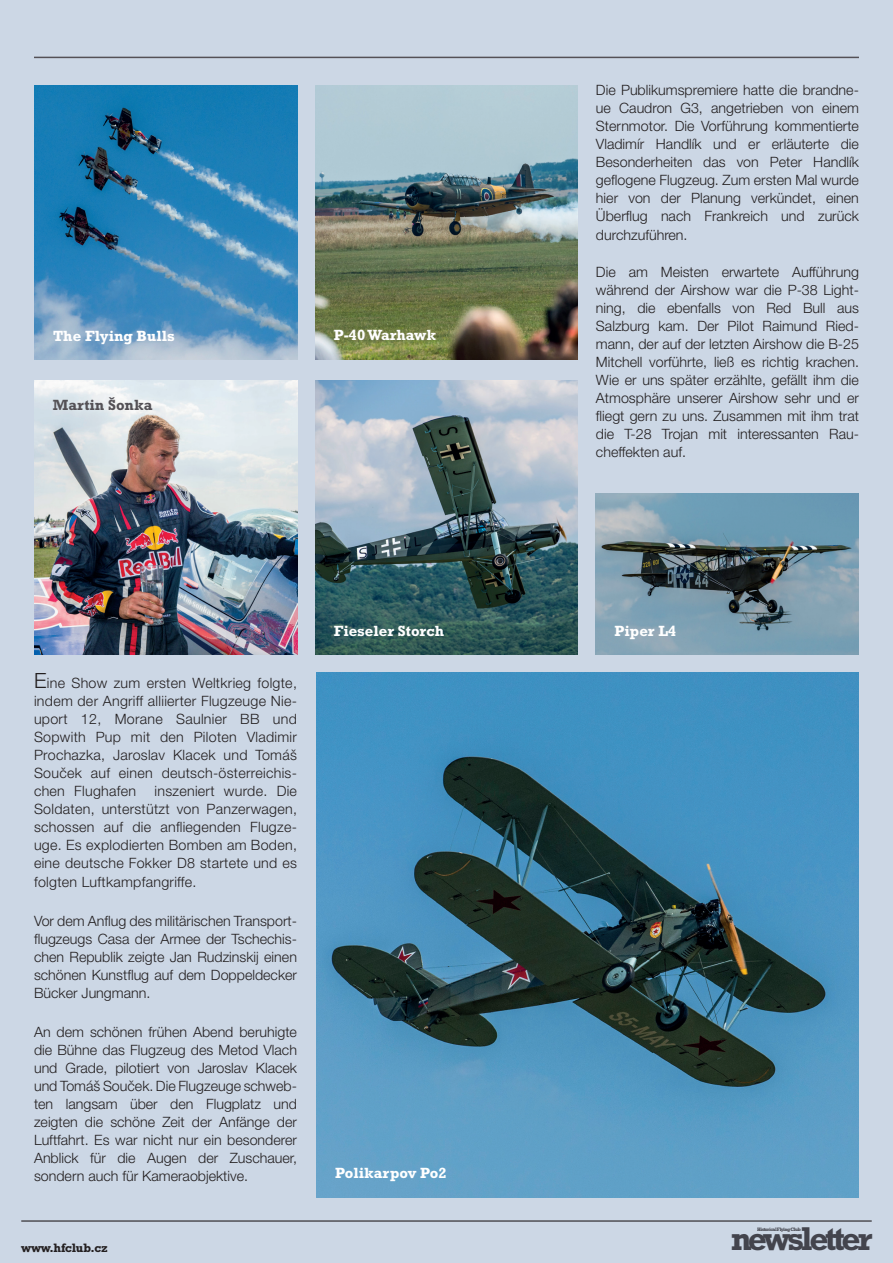
<style>
.page{position:relative;width:893px;height:1263px;background:#ccd7e5}
.page>*{position:absolute;margin:0;border:0;box-sizing:border-box;transform-origin:0 0}
.t1{font:700 33.45px "Rockwell CE";letter-spacing:-.1em;color:#545156}
.t2{font:700 15px "Rockwell CE";color:#fff}
.t3{font:700 15px "Rockwell CE";color:#545156}
.t4{font:300 14.25px/18px "Helvetica Neue LT Pro";color:#231f20;text-align:justify}
.t5{font:700 12.45px "Rockwell CE";letter-spacing:-.02em;color:#231f20}
.t6{font:700 4.95px "Rockwell CE";letter-spacing:-.1em;color:#545156}
.s1{font-size:21px}
</style>
<div class="page">
<hr style="left:21px;top:1220px;width:851px;height:1px;background:#231f20">
<hr style="left:34px;top:57px;width:825px;height:1px;background:#545156">
<img style="left:34px;top:85px;width:263px;height:274px">
<img style="left:34px;top:381px;width:263px;height:274px">
<img style="left:315px;top:85px;width:263px;height:274px">
<img style="left:315px;top:381px;width:263px;height:274px">
<img style="left:316px;top:673px;width:543px;height:524px">
<img style="left:596px;top:493px;width:263px;height:162px">
<p class="t2" style="left:53px;top:327px;width:123px">The Flying Bulls</p>
<p class="t3" style="left:53px;top:396px;width:101px">Martin Šonka</p>
<p class="t2" style="left:334px;top:326px;width:104px">P-40 Warhawk</p>
<p class="t4" style="left:34px;top:673px;width:264px"><span class="s1">E</span>ine Show zum ersten Weltkrieg folgte, indem der Angriff alliierter Flugzeuge Nie&shy;uport 12, Morane Saulnier BB und Sopwith Pup mit den Piloten Vladimir Prochazka, Jaroslav Klacek und Tomáš Souček auf einen deutsch-österreichis&shy;chen Flughafen</p>
<p class="t4" style="left:34px;top:781px;width:264px;text-indent:121px">inszeniert wurde. Die Soldaten, unterstützt von Panzerwagen, schossen auf die anfliegenden Flugze&shy;uge. Es explodierten Bomben am Boden, eine deutsche Fokker D8 startete und es folgten Luftkampfangriffe.</p>
<p class="t4" style="left:34px;top:911px;width:264px">Vor dem Anflug des militärischen Transport&shy;flugzeugs Casa der Armee der Tschechis&shy;chen Republik zeigte Jan Rudzinskij einen schönen Kunstflug auf dem Doppeldecker Bücker Jungmann.</p>
<p class="t4" style="left:34px;top:1023px;width:264px">An dem schönen frühen Abend beruhigte die Bühne das Flugzeug des Metod Vlach und Grade, pilotiert von Jaroslav Klacek und Tomáš Souček. Die Flugzeuge schweb&shy;ten langsam über den Flugplatz und zeigten die schöne Zeit der Anfänge der Luftfahrt. Es war nicht nur ein besonderer Anblick für die Augen der Zuschauer, sondern auch für Kameraobjektive.</p>
<p class="t5" style="left:21px;top:1240px;width:88px">www.hfclub.cz</p>
<p class="t2" style="left:334px;top:622px;width:112px">Fieseler Storch</p>
<p class="t2" style="left:335px;top:1164px;width:113px">Polikarpov Po2</p>
<p class="t4" style="left:596px;top:81px;width:264px">Die Publikumspremiere hatte die brandne&shy;ue Caudron G3, angetrieben von einem Sternmotor. Die Vorführung kommentierte Vladimír Handlík und er erläuterte die Besonderheiten das von Peter Handlík geflogene Flugzeug. Zum ersten Mal wurde hier von der Planung verkündet, einen Überflug nach Frankreich und zurück durchzuführen.</p>
<p class="t4" style="left:596px;top:262px;width:264px">Die am Meisten erwartete Aufführung während der Airshow war die P-38 Light&shy;ning, die ebenfalls von Red Bull aus Salzburg kam. Der Pilot Raimund Ried&shy;mann, der auf der letzten Airshow die B-25<br>Mitchell vorführte, ließ es richtig krachen.<br>Wie er uns später erzählte, gefällt ihm die Atmosphäre unserer Airshow sehr und er fliegt gern zu uns. Zusammen mit ihm trat die T-28 Trojan mit interessanten Rau&shy;cheffekten auf.</p>
<p class="t2" style="left:615px;top:622px;width:63px">Piper L4</p>
<h1 class="t1" style="left:730px;top:1219px;width:144px">newsletter</h1>
<p class="t6" style="left:757px;top:1226px;width:45px">Historical Flying Club</p>
</div>
